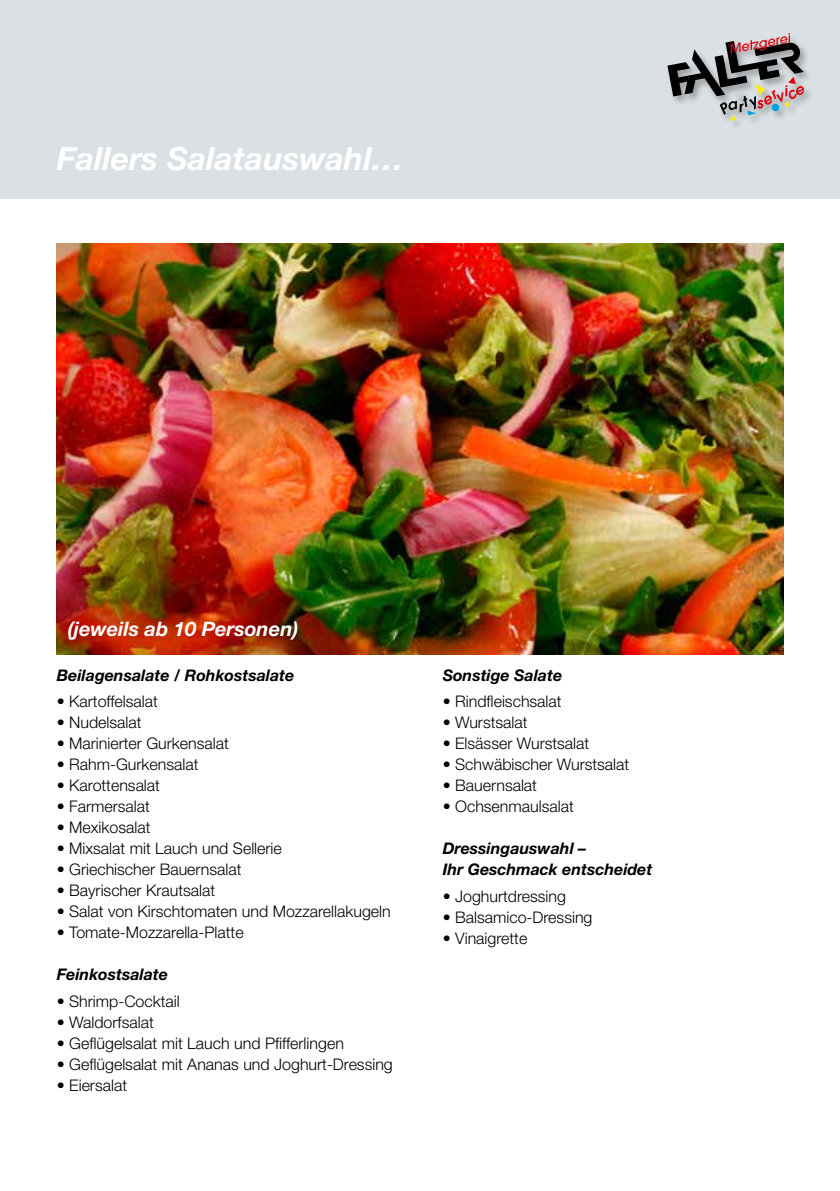
<style>
.page{position:relative;width:840px;height:1191px;background:#fff}
.page>*{position:absolute;margin:0;border:0;box-sizing:border-box;transform-origin:0 0}
.t1{font:italic 700 32px "Helvetica Neue LT Pro";color:#fff}
.t2{font:italic 700 20px "Helvetica Neue LT Pro";color:#fff}
.t3{font:300 16px "Helvetica Neue LT Pro";color:#000}
.t4{font:italic 700 16px/21px "Helvetica Neue LT Pro";color:#000}
</style>
<div class="page">
<div style="left:0;top:0;width:839px;height:198px;background:#dae0e3"></div>
<div style="left:665px;top:31px;width:148px;height:100px;background:#000;opacity:.3"></div>
<svg style="left:667px;top:33px;width:136px;height:88px"></svg>
<img style="left:57px;top:244px;width:725px;height:410px">
<h1 class="t1" style="left:57px;top:139px;width:348px">Fallers Salatauswahl…</h1>
<p class="t2" style="left:68px;top:616px;width:232px">(jeweils ab 10 Personen)</p>
<p class="t4" style="left:57px;top:664px;width:239px">Beilagensalate / Rohkostsalate</p>
<p class="t3" style="left:57px;top:692px;width:103px">• Kartoffelsalat</p>
<p class="t3" style="left:57px;top:713px;width:86px">• Nudelsalat</p>
<p class="t3" style="left:57px;top:734px;width:173px">• Marinierter Gurkensalat</p>
<p class="t3" style="left:57px;top:755px;width:143px">• Rahm-Gurkensalat</p>
<p class="t3" style="left:57px;top:776px;width:105px">• Karottensalat</p>
<p class="t3" style="left:57px;top:797px;width:95px">• Farmersalat</p>
<p class="t3" style="left:57px;top:818px;width:95px">• Mexikosalat</p>
<p class="t3" style="left:57px;top:839px;width:226px">• Mixsalat mit Lauch und Sellerie</p>
<p class="t3" style="left:57px;top:860px;width:186px">• Griechischer Bauernsalat</p>
<p class="t3" style="left:57px;top:881px;width:160px">• Bayrischer Krautsalat</p>
<p class="t3" style="left:57px;top:902px;width:335px">• Salat von Kirschtomaten und Mozzarellakugeln</p>
<p class="t3" style="left:57px;top:923px;width:188px">• Tomate-Mozzarella-Platte</p>
<p class="t4" style="left:57px;top:963px;width:113px">Feinkostsalate</p>
<p class="t3" style="left:57px;top:991px;width:124px">• Shrimp-Cocktail</p>
<p class="t3" style="left:57px;top:1012px;width:98px">• Waldorfsalat</p>
<p class="t3" style="left:57px;top:1033px;width:288px">• Geflügelsalat mit Lauch und Pfifferlingen</p>
<p class="t3" style="left:57px;top:1054px;width:337px">• Geflügelsalat mit Ananas und Joghurt-Dressing</p>
<p class="t3" style="left:57px;top:1075px;width:72px">• Eiersalat</p>
<p class="t4" style="left:442px;top:664px;width:121px">Sonstige Salate</p>
<p class="t3" style="left:442px;top:691px;width:120px">• Rindfleischsalat</p>
<p class="t3" style="left:442px;top:712px;width:86px">• Wurstsalat</p>
<p class="t3" style="left:442px;top:733px;width:148px">• Elsässer Wurstsalat</p>
<p class="t3" style="left:442px;top:754px;width:188px">• Schwäbischer Wurstsalat</p>
<p class="t3" style="left:442px;top:775px;width:96px">• Bauernsalat</p>
<p class="t3" style="left:442px;top:796px;width:132px">• Ochsenmaulsalat</p>
<p class="t4" style="left:442px;top:837px;width:211px">Dressingauswahl –<br>Ihr Geschmack entscheidet</p>
<p class="t3" style="left:442px;top:886px;width:125px">• Joghurtdressing</p>
<p class="t3" style="left:442px;top:907px;width:151px">• Balsamico-Dressing</p>
<p class="t3" style="left:442px;top:928px;width:86px">• Vinaigrette</p>
</div>
